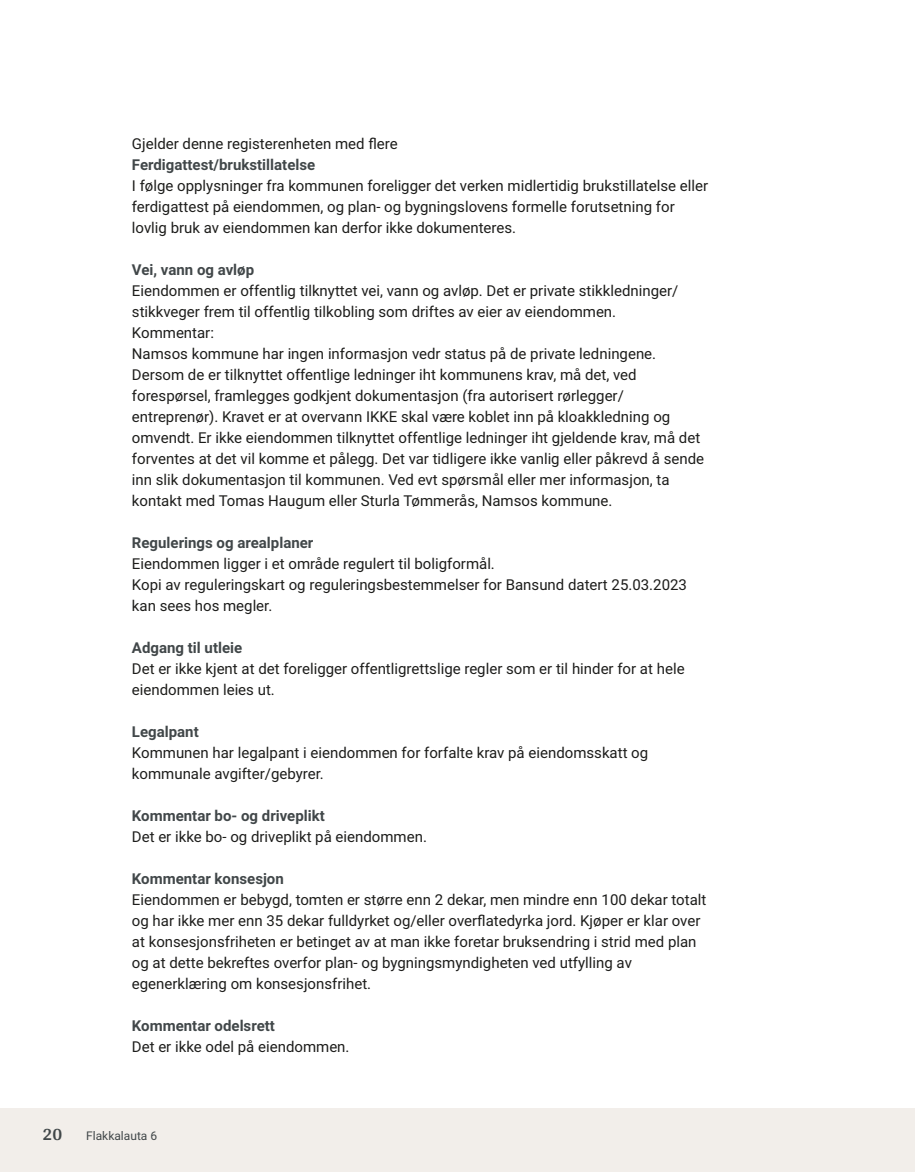
<style>
.page{position:relative;width:915px;height:1172px;background:#fff}
.page>*{position:absolute;margin:0;border:0;box-sizing:border-box;transform-origin:0 0}
.t1{font:700 18px "Arya";color:#414749}
.t2{font:15px/21px "Roboto Vitec";color:#1d1d1b}
.t3{font:700 15px "Roboto Vitec";color:#414749}
.t4{font:12px "Roboto Vitec";color:#414749}
</style>
<div class="page">
<div style="left:0;top:1108px;width:914px;height:64px;background:#f2eeea"></div>
<p class="t2" style="left:132px;top:132px;width:267px">Gjelder denne registerenheten med flere</p>
<p class="t3" style="left:132px;top:154px;width:185px">Ferdigattest/ brukstillatelse</p>
<p class="t2" style="left:132px;top:174px;width:577px">I følge opplysninger fra kommunen foreligger det verken midlertidig brukstillatelse eller ferdigattest på eiendommen, og plan‑ og bygningslovens formelle forutsetning for lovlig bruk av eiendommen kan derfor ikke dokumenteres.</p>
<p class="t3" style="left:132px;top:259px;width:124px">Vei, vann og avløp</p>
<p class="t2" style="left:132px;top:279px;width:573px">Eiendommen er offentlig tilknyttet vei, vann og avløp. Det er private stikkledninger/ stikkveger frem til offentlig tilkobling som driftes av eier av eiendommen.<br>Kommentar:<br>Namsos kommune har ingen informasjon vedr status på de private ledningene.<br>Dersom de er tilknyttet offentlige ledninger iht kommunens krav, må det, ved forespørsel, framlegges godkjent dokumentasjon (fra autorisert rørlegger/ entreprenør). Kravet er at overvann IKKE skal være koblet inn på kloakkledning og omvendt. Er ikke eiendommen tilknyttet offentlige ledninger iht gjeldende krav, må det forventes at det vil komme et pålegg. Det var tidligere ikke vanlig eller påkrevd å sende inn slik dokumentasjon til kommunen. Ved evt spørsmål eller mer informasjon, ta kontakt med Tomas Haugum eller Sturla Tømmerås, Namsos kommune.</p>
<p class="t3" style="left:132px;top:532px;width:183px">Regulerings og arealplaner</p>
<p class="t2" style="left:132px;top:552px;width:556px">Eiendommen ligger i et område regulert til boligformål.<br>Kopi av reguleringskart og reguleringsbestemmelser for Bansund datert 25.03.2023 kan sees hos megler.</p>
<p class="t3" style="left:132px;top:637px;width:112px">Adgang til utleie</p>
<p class="t2" style="left:132px;top:657px;width:554px">Det er ikke kjent at det foreligger offentligrettslige regler som er til hinder for at hele eiendommen leies ut.</p>
<p class="t3" style="left:132px;top:721px;width:68px">Legalpant</p>
<p class="t2" style="left:132px;top:741px;width:517px">Kommunen har legalpant i eiendommen for forfalte krav på eiendomsskatt og kommunale avgifter/ gebyrer.</p>
<p class="t3" style="left:132px;top:805px;width:194px">Kommentar bo‑ og driveplikt</p>
<p class="t2" style="left:132px;top:825px;width:296px">Det er ikke bo‑ og driveplikt på eiendommen.</p>
<p class="t3" style="left:132px;top:868px;width:153px">Kommentar konsesjon</p>
<p class="t2" style="left:132px;top:888px;width:576px">Eiendommen er bebygd, tomten er større enn 2 dekar, men mindre enn 100 dekar totalt og har ikke mer enn 35 dekar fulldyrket og/ eller overflatedyrka jord. Kjøper er klar over at konsesjonsfriheten er betinget av at man ikke foretar bruksendring i strid med plan og at dette bekreftes overfor plan‑ og bygningsmyndigheten ved utfylling av egenerklæring om konsesjonsfrihet.</p>
<p class="t3" style="left:132px;top:1015px;width:144px">Kommentar odelsrett</p>
<p class="t2" style="left:132px;top:1035px;width:219px">Det er ikke odel på eiendommen.</p>
<p class="t1" style="left:43px;top:1123px;width:21px">20</p>
<p class="t4" style="left:86px;top:1127px;width:73px">Flakkalauta 6</p>
</div>
